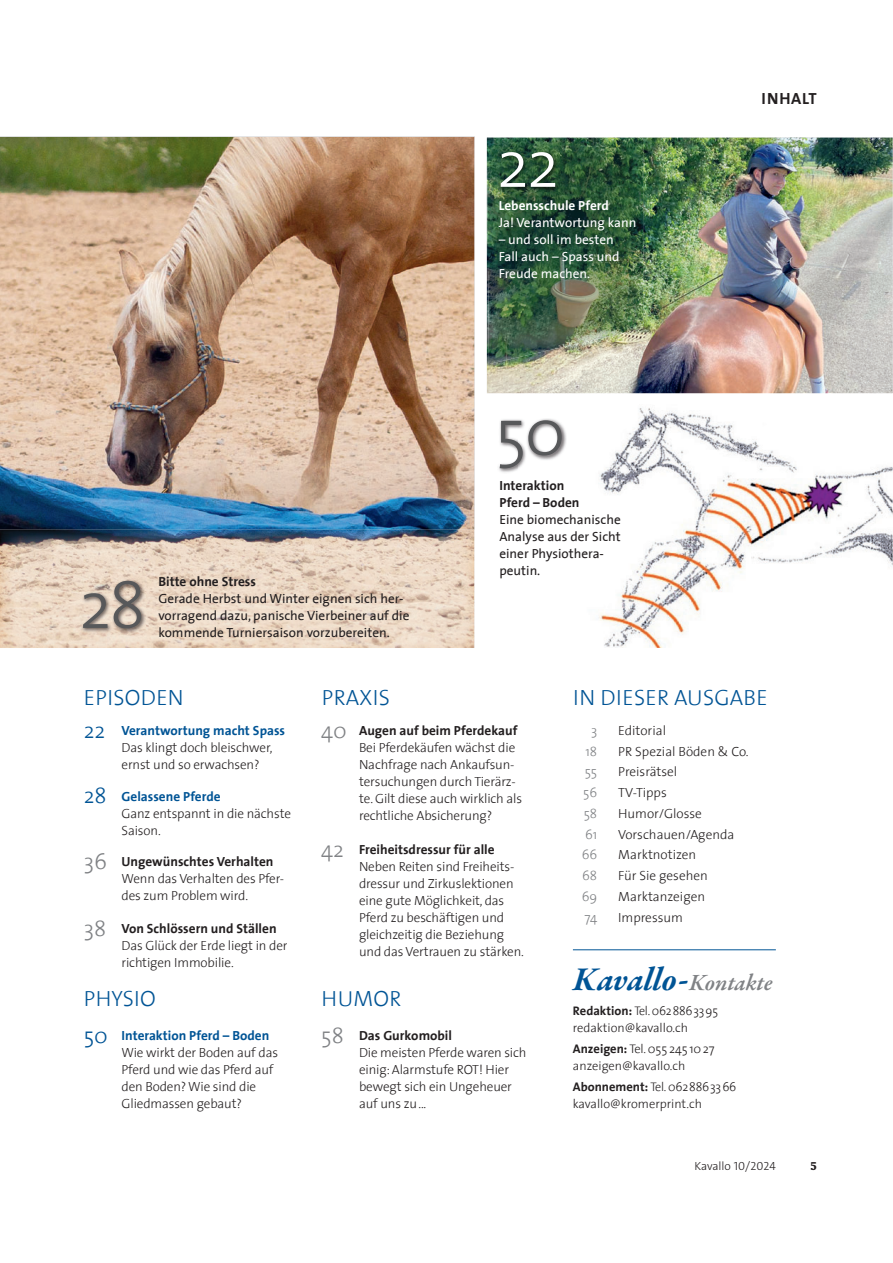
<style>
.page{position:relative;width:893px;height:1263px;background:#fff}
.page>*{position:absolute;margin:0;border:0;box-sizing:border-box;transform-origin:0 0}
.t1{font:300 66.45px "The Sans";color:#57585a}
.t2{font:300 66.45px "The Sans";color:#fff}
.t3{font:italic 700 34.05px "Garamond Premr Pro";color:#005495}
.t4{font:300 22.2px "The Sans";letter-spacing:.015em;color:#005495}
.t5{font:700 16.2px "The Sans";letter-spacing:.045em;color:#231f20}
.t6{font:300 13.35px/17px "The Sans";letter-spacing:-.01em;color:#231f20}
.t7{font:13.35px/17px "The Sans";color:#231f20}
.t8{font:13.35px/17px "The Sans";color:#fff}
.t9{font:700 13.35px/17px "The Sans";color:#231f20}
.t10{font:300 13.35px/20.7px "The Sans";color:#808285;text-align:justify}
.t11{font:700 13.35px "The Sans";color:#fff}
.t12{font:300 12.6px/17px "The Sans";color:#231f20}
.t13{font:300 12.6px/17px "The Sans";color:#231f20;scale:.96 1}
.t14{font:300 11.85px "The Sans Trial";color:#231f20}
.t15{font:700 condensed 11.85px "Swift";color:#231f20}
.s1{font-size:22.2px;color:#005495}
.s2{font-weight:700;color:#005495}
.s3{font-size:22.2px;color:#808285}
.s4{font-weight:700}
.s5{font-weight:600;font-size:23.7px;color:#808285}
</style>
<div class="page">
<img style="left:518px;top:393px;width:375px;height:255px">
<img style="left:487px;top:138px;width:406px;height:255px">
<img style="left:0;top:137px;width:474px;height:393px">
<img style="left:499px;top:418px;width:68px;height:55px">
<hr style="left:573px;top:949px;width:203px;height:1px;background:#005495">
<img style="left:0;top:530px;width:474px;height:118px">
<img style="left:81px;top:579px;width:65px;height:55px">
<img style="left:487px;top:138px;width:156px;height:226px">
<img style="left:498px;top:150px;width:62px;height:42px">
<h1 class="t1" style="left:79px;top:578px;width:68px">28</h1>
<p class="t9" style="left:158px;top:574px;width:99px">Bitte ohne Stress</p>
<p class="t7" style="left:158px;top:591px;width:253px">Gerade Herbst und Winter eignen sich her&shy;vorragend dazu, panische Vierbeiner auf die kommende Turniersaison vorzubereiten.</p>
<h1 class="t2" style="left:497px;top:137px;width:64px">22</h1>
<p class="t11" style="left:499px;top:200px;width:112px">Lebensschule Pferd</p>
<p class="t8" style="left:499px;top:215px;width:139px">Ja! Verantwortung kann</p>
<p class="t8" style="left:499px;top:232px;width:122px">– und soll im besten<br>Fall auch – Spass und<br>Freude machen.</p>
<h1 class="t1" style="left:495px;top:405px;width:72px">50</h1>
<p class="t9" style="left:499px;top:478px;width:82px">Interaktion<br>Pferd – Boden</p>
<p class="t7" style="left:499px;top:512px;width:123px">Eine biomechanische<br>Analyse aus der Sicht einer Physiothera&shy;peutin.</p>
<p class="t5" style="left:761px;top:92px;width:57px">INHALT</p>
<h3 class="t4" style="left:84px;top:688px;width:101px">EPISODEN</h3>
<h3 class="t4" style="left:322px;top:688px;width:69px">PRAXIS</h3>
<h3 class="t4" style="left:573px;top:688px;width:196px">IN DIESER AUSGABE</h3>
<p class="t6" style="left:122px;top:723px;width:165px;text-indent:-38px"><span class="s1">22</span> <span class="s2">Verantwortung macht Spass<br></span>Das klingt doch bleischwer, ernst und so erwachsen?</p>
<p class="t6" style="left:122px;top:788px;width:171px;text-indent:-38px"><span class="s1">28</span> <span class="s2">Gelassene Pferde<br></span>Ganz entspannt in die nächste<br>Saison.</p>
<p class="t6" style="left:122px;top:853px;width:164px;text-indent:-38px"><span class="s3">36</span> <span class="s4">Ungewünschtes Verhalten<br></span>Wenn das Verhalten des Pfer&shy;des zum Problem wird.</p>
<p class="t6" style="left:122px;top:920px;width:167px;text-indent:-38px"><span class="s3">38</span> <span class="s4">Von Schlössern und Ställen<br></span>Das Glück der Erde liegt in der richtigen Immobilie.</p>
<h3 class="t4" style="left:84px;top:990px;width:73px">PHYSIO</h3>
<p class="t6" style="left:122px;top:1028px;width:158px;text-indent:-38px"><span class="s1">50</span> <span class="s2">Interaktion Pferd – Boden<br></span>Wie wirkt der Boden auf das<br>Pferd und wie das Pferd auf den Boden? Wie sind die<br>Gliedmassen gebaut?</p>
<p class="t6" style="left:359px;top:723px;width:165px;text-indent:-38px"><span class="s3">40</span> <span class="s4">Augen auf beim Pferdekauf<br></span>Bei Pferdekäufen wächst die<br>Nachfrage nach Ankaufsun&shy;tersuchungen durch Tierärz&shy;te. Gilt diese auch wirklich als rechtliche Absicherung?</p>
<p class="t6" style="left:359px;top:841px;width:166px;text-indent:-38px"><span class="s3">42</span> <span class="s4">Freiheitsdressur für alle<br></span>Neben Reiten sind Freiheits&shy;dressur und Zirkuslektionen eine gute Möglichkeit, das<br>Pferd zu beschäftigen und gleichzeitig die Beziehung und das Vertrauen zu stärken.</p>
<h3 class="t4" style="left:321px;top:990px;width:81px">HUMOR</h3>
<p class="t6" style="left:359px;top:1028px;width:169px;text-indent:-38px"><span class="s3">58</span> <span class="s4">Das Gurkomobil<br></span>Die meisten Pferde waren sich einig: Alarmstufe ROT! Hier bewegt sich ein Ungeheuer auf uns zu...</p>
<p class="t10" style="left:582px;top:721px;width:17px;text-indent:9px">3<br>18<br>55<br>56<br>58<br>61<br>66<br>68<br>69<br>74</p>
<p class="t6" style="left:618px;top:721px;width:132px;line-height:20.7px">Editorial<br>PR Spezial Böden &amp; Co.<br>Preisrätsel<br>TV-Tipps<br>Humor/Glosse<br>Vorschauen/Agenda<br>Marktnotizen<br>Für Sie gesehen<br>Marktanzeigen<br>Impressum</p>
<h2 class="t3" style="left:573px;top:958px;width:201px">Kavallo-<span class="s5">Kontakte</span></h2>
<p class="t13" style="left:573px;top:1003px;width:153px"><span class="s4">Redaktion:</span> Tel. 0628863395 redaktion@kavallo.ch</p>
<p class="t12" style="left:573px;top:1041px;width:143px"><span class="s4">Anzeigen:</span> Tel. 055 245 10 27 anzeigen@kavallo.ch</p>
<p class="t12" style="left:573px;top:1079px;width:165px"><span class="s4">Abonnement:</span> Tel. 0628863366 kavallo@kromerprint.ch</p>
<p class="t14" style="left:694px;top:1159px;width:83px">Kavallo 10/2024</p>
<p class="t15" style="left:810px;top:1159px;width:8px">5</p>
</div>
